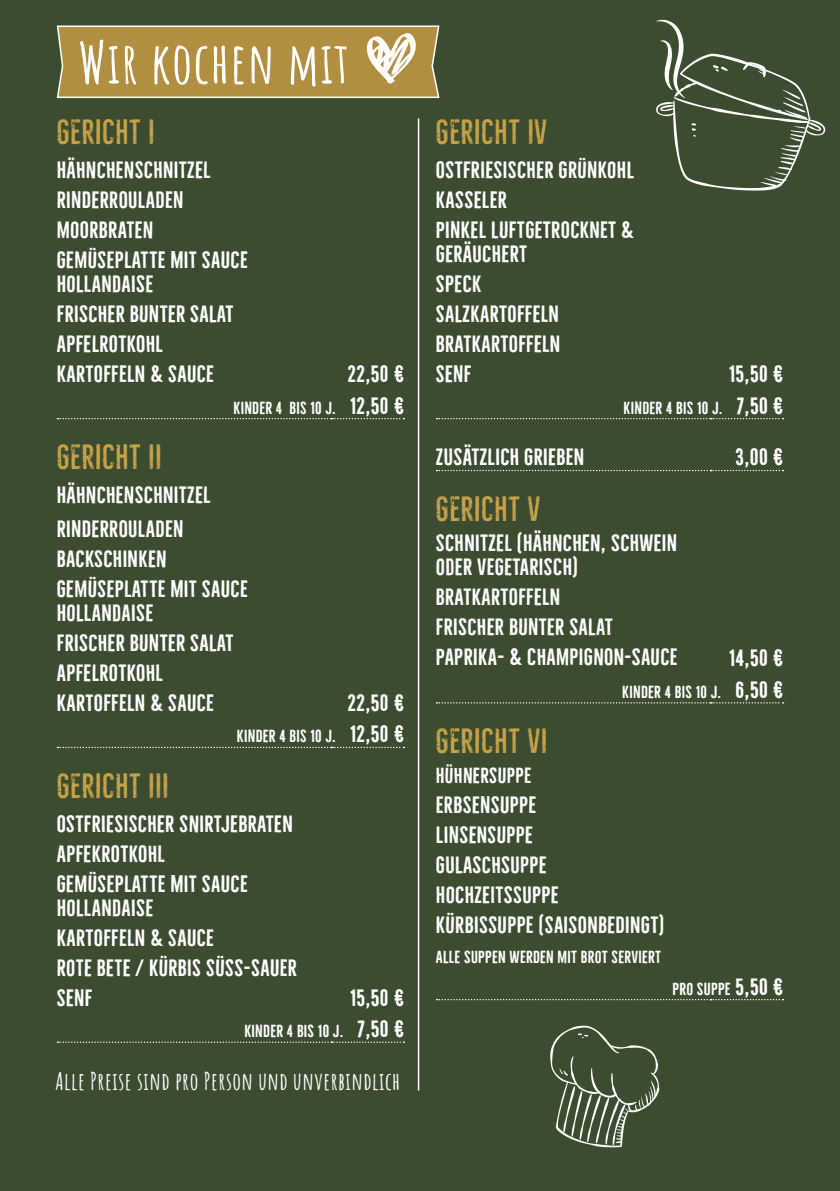
<style>
.page{position:relative;width:840px;height:1191px;background:#fff}
.page>*{position:absolute;margin:0;border:0;box-sizing:border-box;transform-origin:0 0}
.t1{font:700 56.6px "Amatic SC";letter-spacing:.02em;color:#fff}
.t2{font:32.4px "Bellfort Rough Demo";letter-spacing:.02em;color:#c7a249}
.t3{font:700 24px "Amatic SC";letter-spacing:.02em;color:#fff}
.t4{font:700 21.6px/30px "Bellfort";letter-spacing:.02em;color:#fff}
.t5{font:700 20px "Bellfort";letter-spacing:.02em;color:#fff}
.t6{font:700 16px "Bellfort";letter-spacing:.02em;color:#fff}
.s1{font-size:21.6px}
</style>
<div class="page">
<div style="left:0;top:0;width:839px;height:1191px;background:#3c4c31"></div>
<svg style="left:57px;top:1041px;width:347px;height:2px"></svg>
<svg style="left:57px;top:418px;width:347px;height:1px"></svg>
<svg style="left:57px;top:746px;width:347px;height:2px"></svg>
<svg style="left:436px;top:470px;width:347px;height:1px"></svg>
<svg style="left:436px;top:418px;width:347px;height:1px"></svg>
<svg style="left:436px;top:702px;width:347px;height:1px"></svg>
<svg style="left:436px;top:999px;width:347px;height:1px"></svg>
<svg style="left:56px;top:25px;width:384px;height:74px;background:#b39550"></svg>
<svg style="left:656px;top:20px;width:168px;height:170px"></svg>
<hr style="left:417px;top:118px;width:2px;height:972px;background:#fff">
<svg style="left:550px;top:1025px;width:109px;height:122px"></svg>
<h1 class="t1" style="left:78px;top:19px;width:272px">Wir kochen mit</h1>
<h2 class="t2" style="left:57px;top:112px;width:99px">GERICHT I</h2>
<p class="t4" style="left:57px;top:155px;width:192px">HÄHNCHENSCHNITZEL<br>RINDERROULADEN<br>MOORBRATEN<br>GEMÜSEPLATTE MIT SAUCE</p>
<p class="t4" style="left:57px;top:269px;width:178px">HOLLANDAISE<br>FRISCHER BUNTER SALAT<br>APFELROTKOHL<br>KARTOFFELN &amp; SAUCE</p>
<p class="t4" style="left:347px;top:359px;width:58px">22,50 €</p>
<p class="t6" style="left:233px;top:398px;width:172px">KINDER 4 BIS 10 J. <span class="s1">12,50 €</span></p>
<h2 class="t2" style="left:57px;top:437px;width:106px">GERICHT II</h2>
<p class="t4" style="left:57px;top:478px;width:155px;line-height:34px">HÄHNCHENSCHNITZEL<br>RINDERROULADEN</p>
<p class="t4" style="left:57px;top:544px;width:192px">BACKSCHINKEN<br>GEMÜSEPLATTE MIT SAUCE</p>
<p class="t4" style="left:57px;top:598px;width:178px">HOLLANDAISE<br>FRISCHER BUNTER SALAT<br>APFELROTKOHL<br>KARTOFFELN &amp; SAUCE</p>
<p class="t4" style="left:347px;top:688px;width:58px">22,50 €</p>
<p class="t6" style="left:237px;top:726px;width:168px">KINDER 4 BIS 10 J. <span class="s1">12,50 €</span></p>
<h2 class="t2" style="left:57px;top:766px;width:113px">GERICHT III</h2>
<p class="t4" style="left:57px;top:808px;width:237px">OSTFRIESISCHER SNIRTJEBRATEN<br>APFEKROTKOHL<br>GEMÜSEPLATTE MIT SAUCE</p>
<p class="t4" style="left:57px;top:892px;width:241px">HOLLANDAISE<br>KARTOFFELN &amp; SAUCE<br>ROTE BETE / KÜRBIS SÜSS-SAUER<br>SENF</p>
<p class="t4" style="left:350px;top:982px;width:55px">15,50 €</p>
<p class="t6" style="left:244px;top:1021px;width:161px">KINDER 4 BIS 10 J. <span class="s1">7,50 €</span></p>
<p class="t3" style="left:55px;top:1062px;width:346px">Alle Preise sind pro Person und unverbindlich</p>
<h2 class="t2" style="left:435px;top:112px;width:113px">GERICHT IV</h2>
<p class="t4" style="left:435px;top:155px;width:199px">OSTFRIESISCHER GRÜNKOHL<br>KASSELER<br>PINKEL LUFTGETROCKNET &amp;</p>
<p class="t4" style="left:435px;top:239px;width:126px">GERÄUCHERT<br>SPECK<br>SALZKARTOFFELN<br>BRATKARTOFFELN<br>SENF</p>
<p class="t4" style="left:728px;top:359px;width:55px">15,50 €</p>
<p class="t6" style="left:623px;top:398px;width:161px">KINDER 4 BIS 10 J. <span class="s1">7,50 €</span></p>
<p class="t4" style="left:435px;top:442px;width:150px">ZUSÄTZLICH GRIEBEN</p>
<p class="t4" style="left:735px;top:442px;width:49px">3,00 €</p>
<h2 class="t2" style="left:435px;top:489px;width:106px">GERICHT V</h2>
<p class="t4" style="left:435px;top:531px;width:242px;line-height:24px">SCHNITZEL (HÄHNCHEN, SCHWEIN<br>ODER VEGETARISCH)</p>
<p class="t4" style="left:435px;top:582px;width:243px">BRATKARTOFFELN<br>FRISCHER BUNTER SALAT<br>PAPRIKA- &amp; CHAMPIGNON-SAUCE</p>
<p class="t4" style="left:728px;top:643px;width:56px">14,50 €</p>
<p class="t6" style="left:622px;top:682px;width:162px">KINDER 4 BIS 10 J. <span class="s1">6,50 €</span></p>
<h2 class="t2" style="left:435px;top:721px;width:113px">GERICHT VI</h2>
<p class="t5" style="left:435px;top:763px;width:97px">HÜHNERSUPPE</p>
<p class="t4" style="left:435px;top:790px;width:230px">ERBSENSUPPE<br>LINSENSUPPE<br>GULASCHSUPPE<br>HOCHZEITSSUPPE<br>KÜRBISSUPPE (SAISONBEDINGT)</p>
<p class="t6" style="left:435px;top:947px;width:226px">ALLE SUPPEN WERDEN MIT BROT SERVIERT</p>
<p class="t6" style="left:672px;top:979px;width:112px">PRO SUPPE <span class="s1">5,50 €</span></p>
</div>
